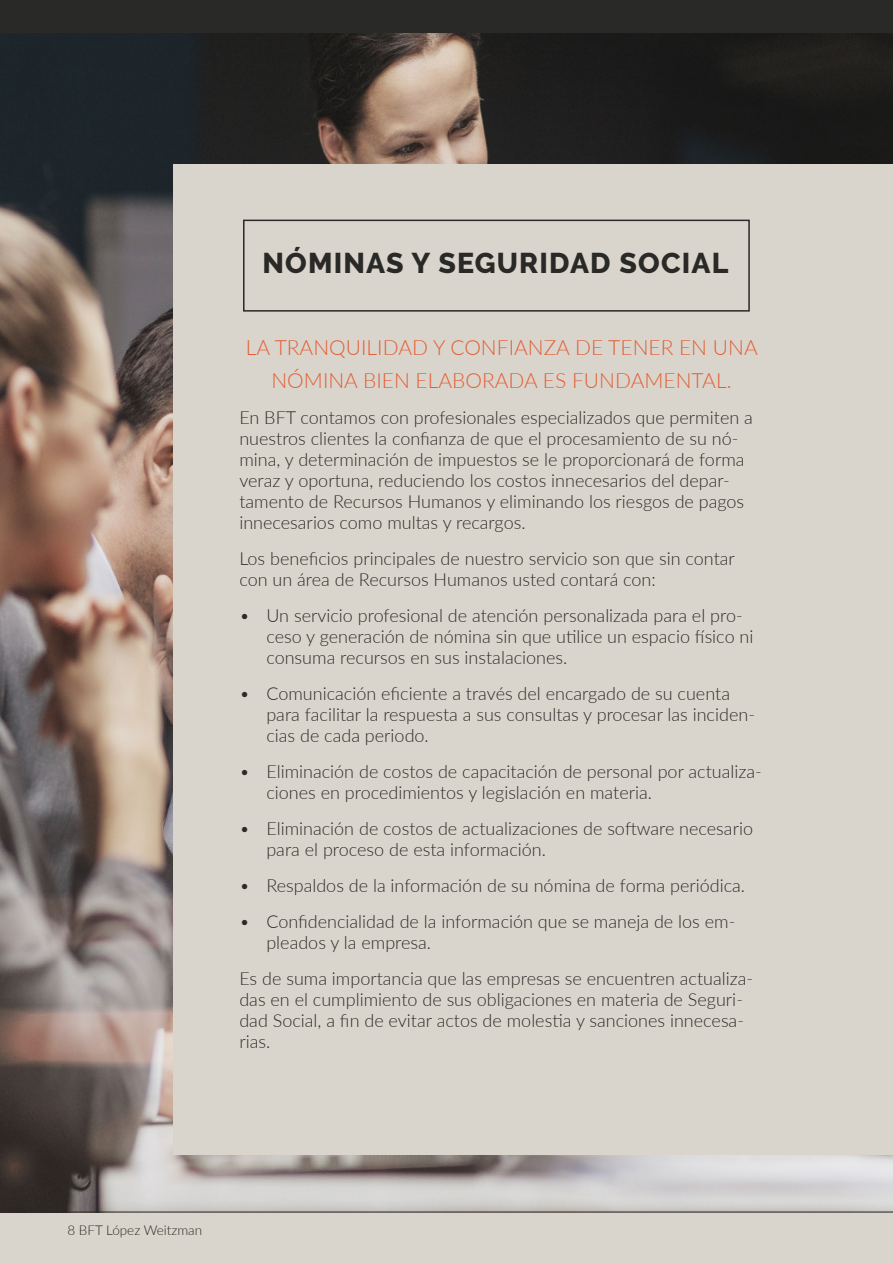
<style>
.page{position:relative;width:893px;height:1263px;background:#dad5cc}
.page>*{position:absolute;margin:0;border:0;box-sizing:border-box;transform-origin:0 0}
.t1{font:800 28.5px "Raleway";letter-spacing:.04em;color:#292927}
.t2{font:300 21px/33px "Lato";color:#e25d34;text-align:center}
.t3{font:300 18px/21px "Lato";color:#292927}
.t4{font:300 13.5px "Lato";color:#292927}
</style>
<div class="page">
<div style="left:0;top:0;width:893px;height:1212px;background:#292927"></div>
<img style="left:0;top:33px;width:893px;height:1179px">
<div style="left:174px;top:164px;width:719px;height:990px;background:#dad5cc"></div>
<div style="left:243px;top:220px;width:507px;height:92px;border:2px solid #292927"></div>
<hr style="left:64px;top:1212px;width:829px;height:1px;background:#292927">
<h1 class="t1" style="left:262px;top:246px;width:467px">NÓMINAS Y SEGURIDAD SOCIAL</h1>
<p class="t2" style="left:246px;top:330px;width:513px">LA TRANQUILIDAD Y CONFIANZA DE TENER EN UNA<br>NÓMINA BIEN ELABORADA ES FUNDAMENTAL.</p>
<p class="t3" style="left:239px;top:406px;width:515px">En BFT contamos con profesionales especializados que permiten a nuestros clientes la confianza de que el procesamiento de su nó&shy;mina, y determinación de impuestos se le proporcionará de forma veraz y oportuna, reduciendo los costos innecesarios del depar&shy;tamento de Recursos Humanos y eliminando los riesgos de pagos innecesarios como multas y recargos.</p>
<p class="t3" style="left:239px;top:547px;width:497px">Los beneficios principales de nuestro servicio son que sin contar con un área de Recursos Humanos usted contará con:</p>
<p class="t3" style="left:266px;top:604px;width:489px;text-indent:-27px">• Un servicio profesional de atención personalizada para el pro&shy;ceso y generación de nómina sin que utilice un espacio físico ni consuma recursos en sus instalaciones.</p>
<p class="t3" style="left:266px;top:682px;width:490px;text-indent:-27px">• Comunicación eficiente a través del encargado de su cuenta para facilitar la respuesta a sus consultas y procesar las inciden&shy;cias de cada periodo.</p>
<p class="t3" style="left:266px;top:760px;width:497px;text-indent:-27px">• Eliminación de costos de capacitación de personal por actualiza&shy;ciones en procedimientos y legislación en materia.</p>
<p class="t3" style="left:266px;top:817px;width:488px;text-indent:-27px">• Eliminación de costos de actualizaciones de software necesario para el proceso de esta información.</p>
<p class="t3" style="left:239px;top:874px;width:507px">• Respaldos de la información de su nómina de forma periódica.</p>
<p class="t3" style="left:266px;top:910px;width:470px;text-indent:-27px">• Confidencialidad de la información que se maneja de los em&shy;pleados y la empresa.</p>
<p class="t3" style="left:239px;top:967px;width:515px">Es de suma importancia que las empresas se encuentren actualiza&shy;das en el cumplimiento de sus obligaciones en materia de Seguri&shy;dad Social, a fin de evitar actos de molestia y sanciones innecesa&shy;rias.</p>
<p class="t4" style="left:67px;top:1220px;width:136px">8 BFT López Weitzman</p>
</div>
